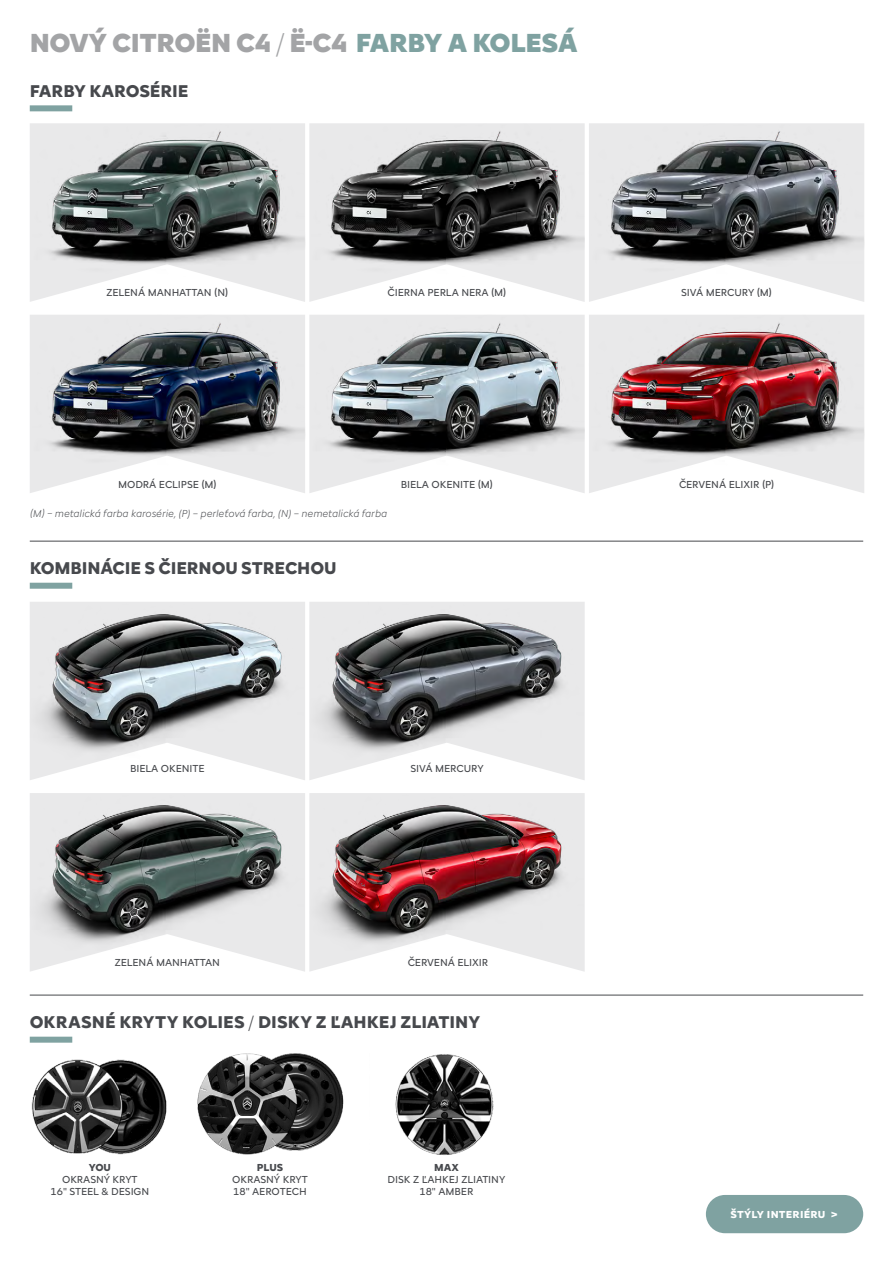
<style>
.page{position:relative;width:893px;height:1263px;background:#fff}
.page>*{position:absolute;margin:0;border:0;box-sizing:border-box;transform-origin:0 0}
.Norm_ln{font:900 27px "Citroen Type";letter-spacing:-.02em;color:#a3a4a6}
._01_-_mt_-_text{font:700 17.7px "Citroen Type";letter-spacing:-.01em;color:#47494d}
._001_-_tabulka_-_opcie_-_2023{font:700 17.7px "Citroen Type";color:#47494d}
.t1{font:10.5px/12px "Citroen Type";letter-spacing:-.01em;color:#47494d}
.zakladny{font:italic 300 10.5px "Citroen Type";letter-spacing:.015em;color:#47494d}
._01a_nohy_pas{font:700 10.5px "Citroen Type";letter-spacing:.02em;color:#fff}
.t2{font:700 10.5px "Citroen Type";letter-spacing:-.005em;color:#47494d}
.s1{font-weight:300}
.s2{color:#7fa2a1}
</style>
<div class="page">
<svg style="left:30px;top:276px;width:275px;height:26px"></svg>
<svg style="left:30px;top:468px;width:275px;height:25px"></svg>
<svg style="left:30px;top:759px;width:275px;height:21px"></svg>
<svg style="left:30px;top:950px;width:275px;height:22px"></svg>
<svg style="left:309px;top:759px;width:276px;height:21px"></svg>
<svg style="left:309px;top:950px;width:276px;height:21px"></svg>
<svg style="left:309px;top:276px;width:276px;height:26px"></svg>
<svg style="left:309px;top:468px;width:276px;height:25px"></svg>
<svg style="left:589px;top:276px;width:275px;height:26px"></svg>
<svg style="left:589px;top:468px;width:275px;height:25px"></svg>
<img style="left:30px;top:602px;width:275px;height:157px">
<img style="left:30px;top:793px;width:275px;height:157px">
<img style="left:309px;top:602px;width:276px;height:157px">
<img style="left:309px;top:793px;width:276px;height:157px">
<div style="left:30px;top:105px;width:42px;height:6px;background:#7fa2a1"></div>
<img style="left:30px;top:123px;width:275px;height:153px">
<img style="left:30px;top:315px;width:275px;height:153px">
<img style="left:309px;top:123px;width:276px;height:153px">
<img style="left:309px;top:315px;width:276px;height:153px">
<img style="left:589px;top:123px;width:275px;height:153px">
<img style="left:589px;top:315px;width:275px;height:153px">
<div style="left:30px;top:583px;width:42px;height:6px;background:#7fa2a1"></div>
<hr style="left:30px;top:541px;width:833px;height:1px;background:#47494d">
<hr style="left:30px;top:995px;width:833px;height:1px;background:#47494d">
<div style="left:706px;top:1195px;width:157px;height:38px;background:#7fa2a1;border-radius:19px"></div>
<div style="left:30px;top:1037px;width:42px;height:6px;background:#7fa2a1"></div>
<img style="left:31px;top:1059px;width:136px;height:96px">
<img style="left:197px;top:1053px;width:147px;height:102px">
<img style="left:395px;top:1054px;width:99px;height:101px">
<p class="Norm_ln" style="left:30px;top:22px;width:550px">NOVÝ CITROËN C4 <span class="s1">/</span> Ë-C4 <span class="s2">FARBY A KOLESÁ</span></p>
<p class="_01_-_mt_-_text" style="left:30px;top:77px;width:160px">FARBY KAROSÉRIE</p>
<p class="t1" style="left:107px;top:286px;width:123px">ZELENÁ MANHATTAN (N)</p>
<p class="t1" style="left:118px;top:477px;width:100px">MODRÁ ECLIPSE (M)</p>
<p class="t1" style="left:387px;top:286px;width:120px">ČIERNA PERLA NERA (M)</p>
<p class="t1" style="left:401px;top:477px;width:94px">BIELA OKENITE (M)</p>
<p class="zakladny" style="left:30px;top:506px;width:359px">(M) – metalická farba karosérie, (P) – perleťová farba, (N) – nemetalická farba</p>
<p class="_01_-_mt_-_text" style="left:30px;top:555px;width:308px">KOMBINÁCIE S ČIERNOU STRECHOU</p>
<p class="t1" style="left:130px;top:762px;width:76px">BIELA OKENITE</p>
<p class="t1" style="left:115px;top:956px;width:107px">ZELENÁ MANHATTAN</p>
<p class="t1" style="left:410px;top:762px;width:75px">SIVÁ MERCURY</p>
<p class="t1" style="left:408px;top:956px;width:82px">ČERVENÁ ELIXIR</p>
<p class="_001_-_tabulka_-_opcie_-_2023" style="left:30px;top:1009px;width:452px">OKRASNÉ KRYTY KOLIES <span class="s1">/</span> DISKY Z ĽAHKEJ ZLIATINY</p>
<p class="t2" style="left:89px;top:1160px;width:24px">YOU</p>
<p class="t1" style="left:62px;top:1173px;width:77px">OKRASNÝ KRYT</p>
<p class="t1" style="left:51px;top:1185px;width:100px">16" STEEL &amp; DESIGN</p>
<p class="t2" style="left:257px;top:1160px;width:28px">PLUS</p>
<p class="t1" style="left:232px;top:1173px;width:77px">OKRASNÝ KRYT<br>18" AEROTECH</p>
<p class="t2" style="left:434px;top:1160px;width:26px">MAX</p>
<p class="t1" style="left:388px;top:1173px;width:119px">DISK Z ĽAHKEJ ZLIATINY</p>
<p class="t1" style="left:420px;top:1185px;width:55px">18" AMBER</p>
<p class="t1" style="left:681px;top:286px;width:92px">SIVÁ MERCURY (M)</p>
<p class="t1" style="left:679px;top:477px;width:97px">ČERVENÁ ELIXIR (P)</p>
<p class="_01a_nohy_pas" style="left:730px;top:1206px;width:109px">ŠTÝLY INTERIÉRU &gt;</p>
</div>
